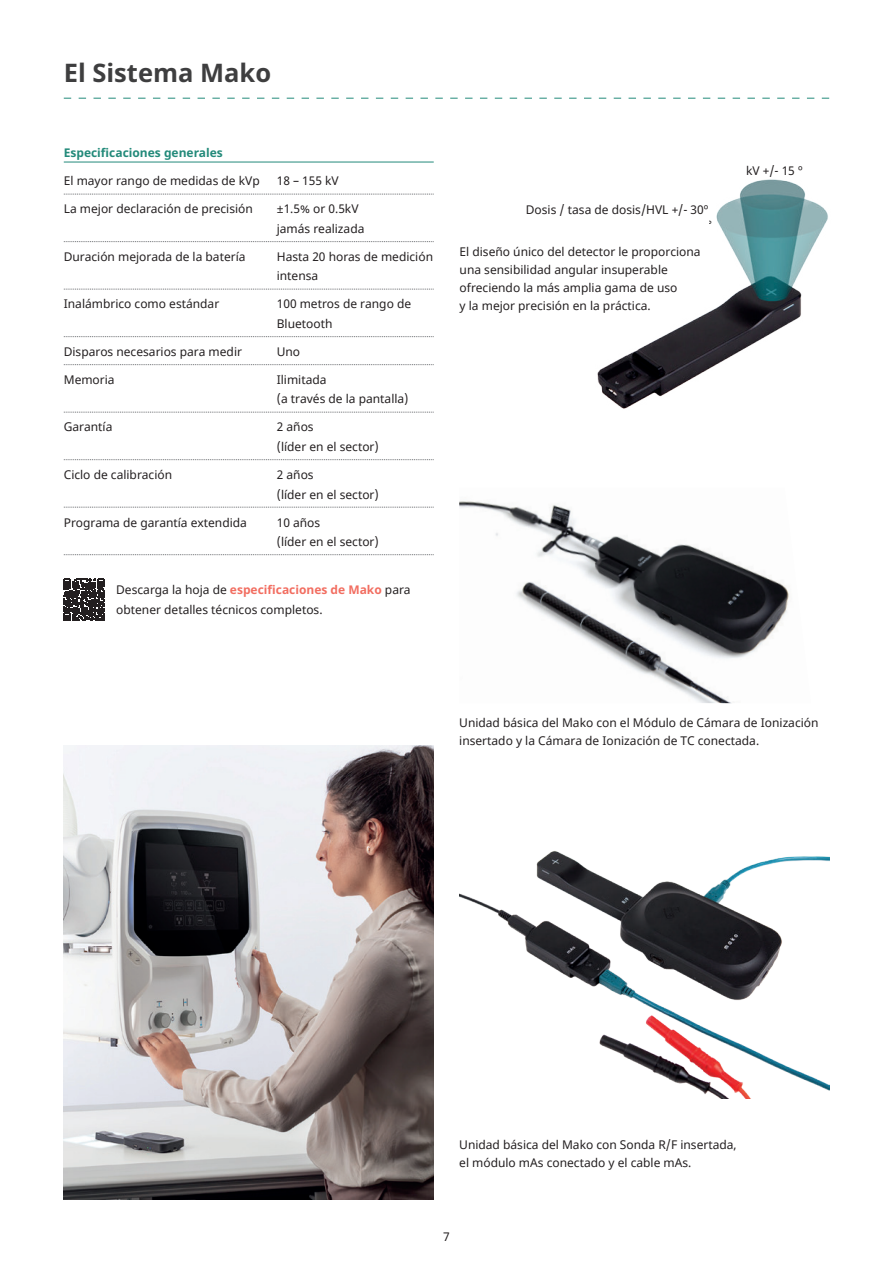
<style>
.page{position:relative;width:893px;height:1263px;background:#fff}
.page>*{position:absolute;margin:0;border:0;box-sizing:border-box;transform-origin:0 0}
.t1{font:700 25.5px "Noto Sans";color:#3e3e3f}
.t2{font:12.15px "Myriad Pro";color:#000001}
.t3{font:12px/19.5px "Noto Sans";color:#231f20}
.t4{font:700 12px "Noto Sans";color:#238a7a}
.s1{font-weight:700;color:#f26e61}
</style>
<div class="page">
<hr style="left:64px;top:162px;width:370px;height:1px;background:#238a7a">
<svg style="left:64px;top:194px;width:370px;height:1px"></svg>
<svg style="left:64px;top:241px;width:370px;height:1px"></svg>
<svg style="left:64px;top:289px;width:370px;height:1px"></svg>
<svg style="left:64px;top:336px;width:370px;height:1px"></svg>
<svg style="left:64px;top:364px;width:370px;height:1px"></svg>
<svg style="left:64px;top:412px;width:370px;height:1px"></svg>
<svg style="left:64px;top:459px;width:370px;height:1px"></svg>
<svg style="left:64px;top:507px;width:370px;height:1px"></svg>
<svg style="left:64px;top:554px;width:370px;height:1px"></svg>
<img style="left:64px;top:746px;width:370px;height:453px">
<svg style="left:64px;top:98px;width:765px;height:1px"></svg>
<svg style="left:63px;top:579px;width:42px;height:42px;background:#423f40"></svg>
<img style="left:597px;top:179px;width:231px;height:230px">
<div style="left:518px;top:201px;width:190px;height:35px;background:#fff"></div>
<img style="left:459px;top:851px;width:370px;height:247px">
<img style="left:459px;top:501px;width:331px;height:202px">
<h1 class="t1" style="left:64px;top:62px;width:209px">El Sistema Mako</h1>
<p class="t4" style="left:64px;top:145px;width:161px">Especificaciones generales</p>
<p class="t3" style="left:64px;top:172px;width:197px">El mayor rango de medidas de kVp</p>
<p class="t3" style="left:277px;top:172px;width:64px">18 – 155 kV</p>
<p class="t3" style="left:64px;top:200px;width:191px">La mejor declaración de precisión</p>
<p class="t3" style="left:277px;top:200px;width:89px">±1.5% or 0.5kV jamás realizada</p>
<p class="t3" style="left:64px;top:248px;width:183px">Duración mejorada de la batería</p>
<p class="t3" style="left:277px;top:248px;width:158px">Hasta 20 horas de medición intensa</p>
<p class="t3" style="left:64px;top:295px;width:157px">Inalámbrico como estándar</p>
<p class="t3" style="left:277px;top:295px;width:136px">100 metros de rango de<br>Bluetooth</p>
<p class="t3" style="left:64px;top:343px;width:180px">Disparos necesarios para medir</p>
<p class="t3" style="left:277px;top:343px;width:25px">Uno</p>
<p class="t3" style="left:64px;top:371px;width:52px">Memoria</p>
<p class="t3" style="left:277px;top:371px;width:133px">Ilimitada<br>(a través de la pantalla)</p>
<p class="t3" style="left:64px;top:418px;width:50px">Garantía</p>
<p class="t3" style="left:277px;top:418px;width:104px">2 años<br>(líder en el sector)</p>
<p class="t3" style="left:64px;top:466px;width:110px">Ciclo de calibración</p>
<p class="t3" style="left:277px;top:466px;width:104px">2 años<br>(líder en el sector)</p>
<p class="t3" style="left:64px;top:513px;width:185px">Programa de garantía extendida</p>
<p class="t3" style="left:277px;top:513px;width:104px">10 años<br>(líder en el sector)</p>
<p class="t3" style="left:116px;top:581px;width:296px">Descarga la hoja de <span class="s1">especificaciones de Mako</span> para obtener detalles técnicos completos.</p>
<p class="t3" style="left:526px;top:201px;width:184px">Dosis / tasa de dosis/HVL +/- 30º</p>
<p class="t3" style="left:460px;top:243px;width:242px;line-height:18px">El diseño único del detector le proporciona una sensibilidad angular insuperable ofreciendo la más amplia gama de uso<br>y la mejor precisión en la práctica.</p>
<p class="t2" style="left:751px;top:162px;width:40px">kV ±15°</p>
<p class="t3" style="left:746px;top:162px;width:58px">kV +/- 15 º</p>
<p class="t3" style="left:459px;top:715px;width:361px;line-height:18px">Unidad básica del Mako con el Módulo de Cámara de Ionización insertado y la Cámara de Ionización de TC conectada.</p>
<p class="t3" style="left:459px;top:1136px;width:279px;line-height:18px">Unidad básica del Mako con Sonda R/F insertada, el módulo mAs conectado y el cable mAs.</p>
<p class="t3" style="left:443px;top:1227px;width:8px">7</p>
</div>
